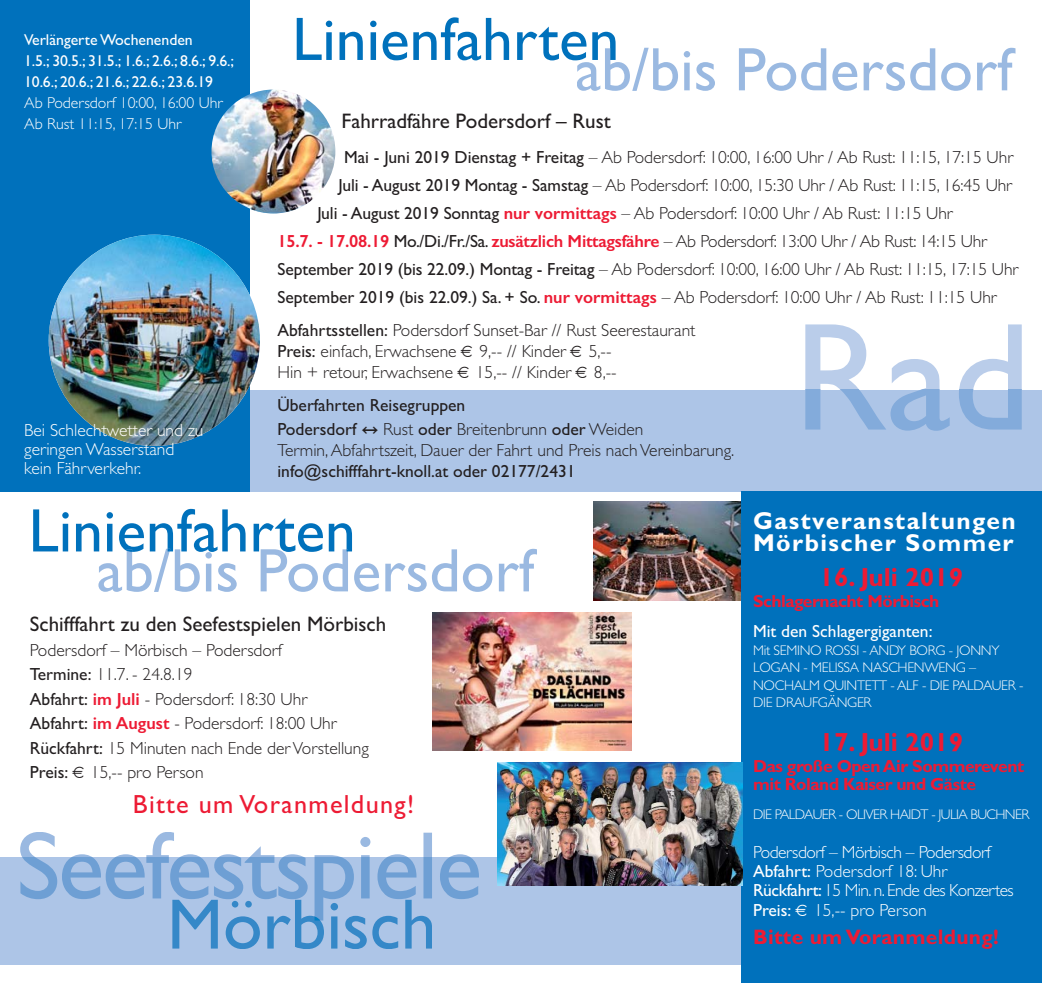
<style>
.page{position:relative;width:1042px;height:983px;background:#fff}
.page>*{position:absolute;margin:0;border:0;box-sizing:border-box;transform-origin:0 0}
.t1{font:61.6px "Gill Sans";color:#0071bc}
.t2{font:700 26.25px "Gill Sans";color:#ed1b34}
.t3{font:26.25px "Gill Sans";letter-spacing:.05em;color:#ed1b34}
.t4{font:700 24.5px/22.8px "Gill Sans";letter-spacing:.06em;color:#fff}
.t5{font:21px "Gill Sans";color:#231f20}
.t6{font:700 21px "Gill Sans";letter-spacing:.015em;color:#ed1b34}
.t7{font:300 17.5px/24.5px "Gill Sans";color:#231f20}
.t8{font:17.5px/24.5px "Gill Sans";color:#231f20}
.t9{font:300 17.5px/19.2px "Gill Sans";letter-spacing:-.025em;color:#fff}
.t10{font:300 17.5px/19.2px "Gill Sans";color:#fff}
.t11{font:700 17.5px/17.5px "Gill Sans";letter-spacing:-.025em;color:#ed1b34}
.t12{font:17.5px "Gill Sans";color:#fff}
.t13{font:15.75px/21px "Gill Sans";color:#fff}
.t14{font:300 15.75px/21px "Gill Sans";color:#fff}
.t15{font:300 14px/17.5px "Gill Sans";letter-spacing:-.02em;color:#fff}
.t16{font:300 14px "Gill Sans";letter-spacing:-.04em;color:#fff}
.s1{font-weight:400}
.s2{font-weight:600;color:#ed1b34}
.s3{font-weight:300}
</style>
<div class="page">
<div style="left:197px;top:389px;width:845px;height:102px;background:#adc5e7"></div>
<div style="left:0;top:0;width:250px;height:491px;background:#0071bc"></div>
<img style="left:49px;top:235px;width:211px;height:210px;border-radius:50%">
<svg style="left:577px;top:48px;width:387px;height:43px"></svg>
<img style="left:211px;top:89px;width:124px;height:124px;border-radius:50%">
<svg style="left:805px;top:324px;width:217px;height:65px"></svg>
<svg style="left:805px;top:389px;width:217px;height:41px"></svg>
<img style="left:594px;top:501px;width:148px;height:99px">
<div style="left:0;top:856px;width:831px;height:107px;background:#adc5e7"></div>
<div style="left:742px;top:491px;width:300px;height:491px;background:#0071bc"></div>
<svg style="left:98px;top:549px;width:388px;height:42px"></svg>
<hr style="left:127px;top:548px;width:221px;height:3px;background:#0071bc">
<svg style="left:20px;top:832px;width:448px;height:24px"></svg>
<svg style="left:20px;top:856px;width:459px;height:92px"></svg>
<img style="left:433px;top:612px;width:198px;height:138px">
<img style="left:497px;top:762px;width:245px;height:123px">
<p class="t13" style="left:24px;top:31px;width:211px">Verlängerte Wochenenden<br>1.5.; 30.5.; 31.5.; 1.6.; 2.6.; 8.6.; 9.6.;<br>10.6.; 20.6.; 21.6.; 22.6.; 23.6.19</p>
<p class="t14" style="left:24px;top:94px;width:200px">Ab Podersdorf 10:00, 16:00 Uhr<br>Ab Rust 11:15, 17:15 Uhr</p>
<p class="t10" style="left:24px;top:422px;width:181px">Bei Schlechtwetter und zu geringen Wasserstand kein Fährverkehr.</p>
<h1 class="t1" style="left:292px;top:18px;width:329px">Linienfahrten</h1>
<p class="t5" style="left:342px;top:114px;width:271px">Fahrradfähre Podersdorf – Rust</p>
<p class="t7" style="left:344px;top:147px;width:670px"><span class="s1">Mai - Juni 2019 Dienstag + Freitag</span> – Ab Podersdorf: 10:00, 16:00 Uhr / Ab Rust: 11:15, 17:15 Uhr</p>
<p class="t7" style="left:338px;top:175px;width:675px"><span class="s1">Juli - August 2019 Montag - Samstag</span> – Ab Podersdorf: 10:00, 15:30 Uhr / Ab Rust: 11:15, 16:45 Uhr</p>
<p class="t7" style="left:317px;top:203px;width:637px"><span class="s1">Juli - August 2019 Sonntag</span> <span class="s2">nur vormittags</span> – Ab Podersdorf: 10:00 Uhr / Ab Rust: 11:15 Uhr</p>
<p class="t7" style="left:277px;top:231px;width:711px"><span class="s2">15.7. - 17.08.19</span> <span class="s1">Mo./Di./Fr./Sa.</span> <span class="s2">zusätzlich Mittagsfähre</span> – Ab Podersdorf: 13:00 Uhr / Ab Rust: 14:15 Uhr</p>
<p class="t7" style="left:277px;top:259px;width:742px"><span class="s1">September 2019 (bis 22.09.) Montag - Freitag</span> – Ab Podersdorf: 10:00, 16:00 Uhr / Ab Rust: 11:15, 17:15 Uhr</p>
<p class="t7" style="left:277px;top:287px;width:721px"><span class="s1">September 2019 (bis 22.09.) Sa. + So.</span> <span class="s2">nur vormittags</span> – Ab Podersdorf: 10:00 Uhr / Ab Rust: 11:15 Uhr</p>
<p class="t7" style="left:277px;top:322px;width:419px;line-height:21px"><span class="s1">Abfahrtsstellen:</span> Podersdorf Sunset-Bar // Rust Seerestaurant<br><span class="s1">Preis:</span> einfach, Erwachsene</p>
<p class="t7" style="left:479px;top:341px;width:88px">9,-- // Kinder</p>
<p class="t7" style="left:589px;top:341px;width:24px">5,--</p>
<p class="t7" style="left:277px;top:362px;width:177px">Hin + retour, Erwachsene</p>
<p class="t7" style="left:476px;top:362px;width:97px">15,-- // Kinder</p>
<p class="t7" style="left:594px;top:362px;width:24px">8,--</p>
<p class="t8" style="left:277px;top:394px;width:367px">Überfahrten Reisegruppen<br>Podersdorf ↔ <span class="s3">Rust</span> oder <span class="s3">Breitenbrunn</span> oder <span class="s3">Weiden</span></p>
<p class="t7" style="left:277px;top:440px;width:458px">Termin, Abfahrtszeit, Dauer der Fahrt und Preis nach Vereinbarung.</p>
<p class="t8" style="left:277px;top:461px;width:300px">info@schifffahrt-knoll.at oder 02177/2431</p>
<h1 class="t1" style="left:29px;top:509px;width:329px">Linienfahrten</h1>
<p class="t5" style="left:30px;top:616px;width:358px">Schifffahrt zu den Seefestspielen Mörbisch</p>
<p class="t7" style="left:30px;top:639px;width:340px">Podersdorf – Mörbisch – Podersdorf<br><span class="s1">Termine:</span> 11.7. - 24.8.19<br><span class="s1">Abfahrt:</span> <span class="s2">im Juli</span> - Podersdorf: 18:30 Uhr <span class="s1">Abfahrt:</span> <span class="s2">im August</span> - Podersdorf: 18:00 Uhr <span class="s1">Rückfahrt:</span> 15 Minuten nach Ende der Vorstellung <span class="s1">Preis:</span></p>
<p class="t7" style="left:91px;top:761px;width:114px">15,-- pro Person</p>
<h2 class="t3" style="left:133px;top:795px;width:283px">Bitte um Voranmeldung!</h2>
<h3 class="t4" style="left:753px;top:511px;width:264px">Gastveranstaltungen<br>Mörbischer Sommer</h3>
<h2 class="t2" style="left:819px;top:568px;width:145px">16. Juli 2019</h2>
<p class="t11" style="left:753px;top:594px;width:188px">Schlagernacht Mörbisch</p>
<p class="t12" style="left:753px;top:625px;width:181px">Mit den Schlagergiganten:</p>
<p class="t15" style="left:753px;top:642px;width:272px">Mit SEMINO ROSSI - ANDY BORG - JONNY<br>LOGAN - MELISSA NASCHENWENG –<br>NOCHALM QUINTETT - ALF - DIE PALDAUER -<br>DIE DRAUFGÄNGER</p>
<h2 class="t2" style="left:819px;top:733px;width:145px">17. Juli 2019</h2>
<p class="t11" style="left:753px;top:759px;width:273px">Das große Open Air Sommerevent mit Roland Kaiser und Gäste</p>
<p class="t16" style="left:753px;top:809px;width:278px">DIE PALDAUER - OLIVER HAIDT - JULIA BUCHNER</p>
<p class="t9" style="left:753px;top:844px;width:262px">Podersdorf – Mörbisch – Podersdorf<br><span class="s1">Abfahrt:</span> Podersdorf 18: Uhr<br><span class="s1">Rückfahrt:</span> 15 Min. n. Ende des Konzertes<br><span class="s1">Preis:</span></p>
<p class="t10" style="left:814px;top:901px;width:114px">15,-- pro Person</p>
<p class="t6" style="left:753px;top:929px;width:247px">Bitte um Voranmeldung!</p>
</div>
